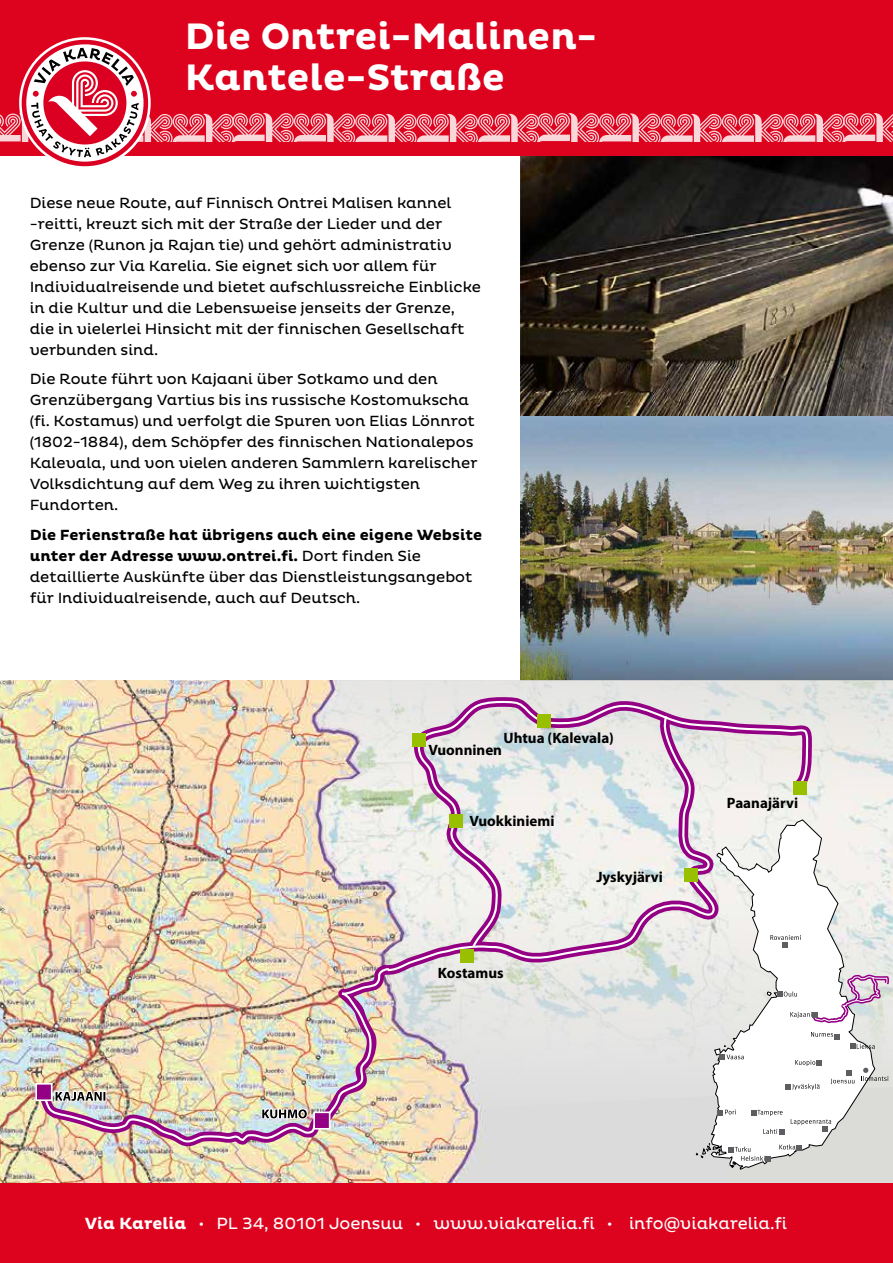
<style>
.page{position:relative;width:893px;height:1263px;background:#fff}
.page>*{position:absolute;margin:0;border:0;box-sizing:border-box;transform-origin:0 0}
.t1{font:700 37.5px/40.5px "Pluto";color:#fff}
.t2{font:16.5px "Pluto";color:#fff}
.t3{font:15px/21px "Pluto";color:#000}
.t4{font:700 15px "Myriad Pro";color:#000}
.s1{font-weight:700}
</style>
<div class="page">
<img style="left:521px;top:157px;width:372px;height:523px">
<img style="left:0;top:680px;width:893px;height:503px">
<img style="left:316px;top:680px;width:577px;height:428px">
<svg style="left:376px;top:705px;width:320px;height:276px"></svg>
<svg style="left:404px;top:689px;width:413px;height:130px"></svg>
<svg style="left:386px;top:714px;width:310px;height:258px"></svg>
<svg style="left:414px;top:699px;width:395px;height:250px"></svg>
<div style="left:460px;top:949px;width:14px;height:13px;background:#98c000"></div>
<div style="left:684px;top:868px;width:14px;height:14px;background:#98c000"></div>
<div style="left:793px;top:781px;width:14px;height:14px;background:#98c000"></div>
<div style="left:537px;top:714px;width:13px;height:14px;background:#98c000"></div>
<div style="left:412px;top:733px;width:14px;height:14px;background:#98c000"></div>
<div style="left:449px;top:814px;width:14px;height:13px;background:#98c000"></div>
<img style="left:31px;top:957px;width:367px;height:197px">
<img style="left:41px;top:967px;width:350px;height:178px">
<svg style="left:54px;top:1091px;width:52px;height:11px"></svg>
<svg style="left:261px;top:1108px;width:47px;height:11px"></svg>
<div style="left:314px;top:1112px;width:16px;height:17px;background:#940084"></div>
<div style="left:313px;top:1111px;width:17px;height:18px;border:2px solid #fff"></div>
<div style="left:36px;top:1084px;width:16px;height:16px;background:#940084"></div>
<div style="left:35px;top:1083px;width:17px;height:18px;border:2px solid #fff"></div>
<div style="left:0;top:1183px;width:893px;height:80px;background:#dd031e"></div>
<div style="left:0;top:0;width:893px;height:155px;background:#dd031e"></div>
<svg style="left:696px;top:819px;width:179px;height:351px"></svg>
<svg style="left:811px;top:1032px;width:29px;height:7px"></svg>
<svg style="left:795px;top:1060px;width:26px;height:6px"></svg>
<svg style="left:785px;top:1084px;width:35px;height:6px"></svg>
<svg style="left:763px;top:1129px;width:21px;height:5px"></svg>
<svg style="left:791px;top:1119px;width:40px;height:12px"></svg>
<svg style="left:751px;top:1110px;width:31px;height:6px"></svg>
<svg style="left:779px;top:1144px;width:23px;height:7px"></svg>
<svg style="left:729px;top:1146px;width:41px;height:16px"></svg>
<svg style="left:718px;top:1109px;width:18px;height:6px"></svg>
<svg style="left:719px;top:1054px;width:25px;height:6px"></svg>
<svg style="left:850px;top:1044px;width:25px;height:5px"></svg>
<svg style="left:777px;top:971px;width:113px;height:55px"></svg>
<svg style="left:770px;top:935px;width:31px;height:12px"></svg>
<svg style="left:831px;top:1070px;width:24px;height:14px"></svg>
<svg style="left:861px;top:1068px;width:27px;height:13px"></svg>
<svg style="left:19px;top:37px;width:132px;height:132px"></svg>
<svg style="left:22px;top:40px;width:126px;height:126px"></svg>
<svg style="left:0;top:48px;width:893px;height:109px"></svg>
<h1 class="t1" style="left:185px;top:19px;width:414px">Die Ontrei-Malinen-<br>Kantele-Straße</h1>
<p class="t3" style="left:30px;top:193px;width:453px">Diese neue Route, auf Finnisch Ontrei Malisen kannel -reitti, kreuzt sich mit der Straße der Lieder und der Grenze (Runon ja Rajan tie) und gehört administrativ ebenso zur Via Karelia. Sie eignet sich vor allem für Individualreisende und bietet aufschlussreiche Einblicke in die Kultur und die Lebensweise jenseits der Grenze, die in vielerlei Hinsicht mit der finnischen Gesellschaft verbunden sind.</p>
<p class="t3" style="left:30px;top:370px;width:449px">Die Route führt von Kajaani über Sotkamo und den Grenzübergang Vartius bis ins russische Kostomukscha (fi. Kostamus) und verfolgt die Spuren von Elias Lönnrot (1802-1884), dem Schöpfer des finnischen Nationalepos Kalevala, und von vielen anderen Sammlern karelischer Volksdichtung auf dem Weg zu ihren wichtigsten Fundorten.</p>
<p class="t3" style="left:30px;top:525px;width:454px"><span class="s1">Die Ferienstraße hat übrigens auch eine eigene Website unter der Adresse www.ontrei.fi.</span> Dort finden Sie detaillierte Auskünfte über das Dienstleistungsangebot für Individualreisende, auch auf Deutsch.</p>
<p class="t4" style="left:503px;top:733px;width:112px">Uhtua (Kalevala)</p>
<p class="t4" style="left:428px;top:744px;width:75px">Vuonninen</p>
<p class="t4" style="left:469px;top:815px;width:87px">Vuokkiniemi</p>
<p class="t4" style="left:438px;top:967px;width:67px">Kostamus</p>
<p class="t4" style="left:596px;top:871px;width:68px">Jyskyjärvi</p>
<p class="t4" style="left:727px;top:797px;width:73px">Paanajärvi</p>
<p class="t2" style="left:85px;top:1216px;width:704px"><span class="s1">Via Karelia ∙</span> PL 34, 80101 Joensuu <span class="s1">∙</span> www.viakarelia.fi <span class="s1">∙</span> info@viakarelia.fi</p>
</div>
